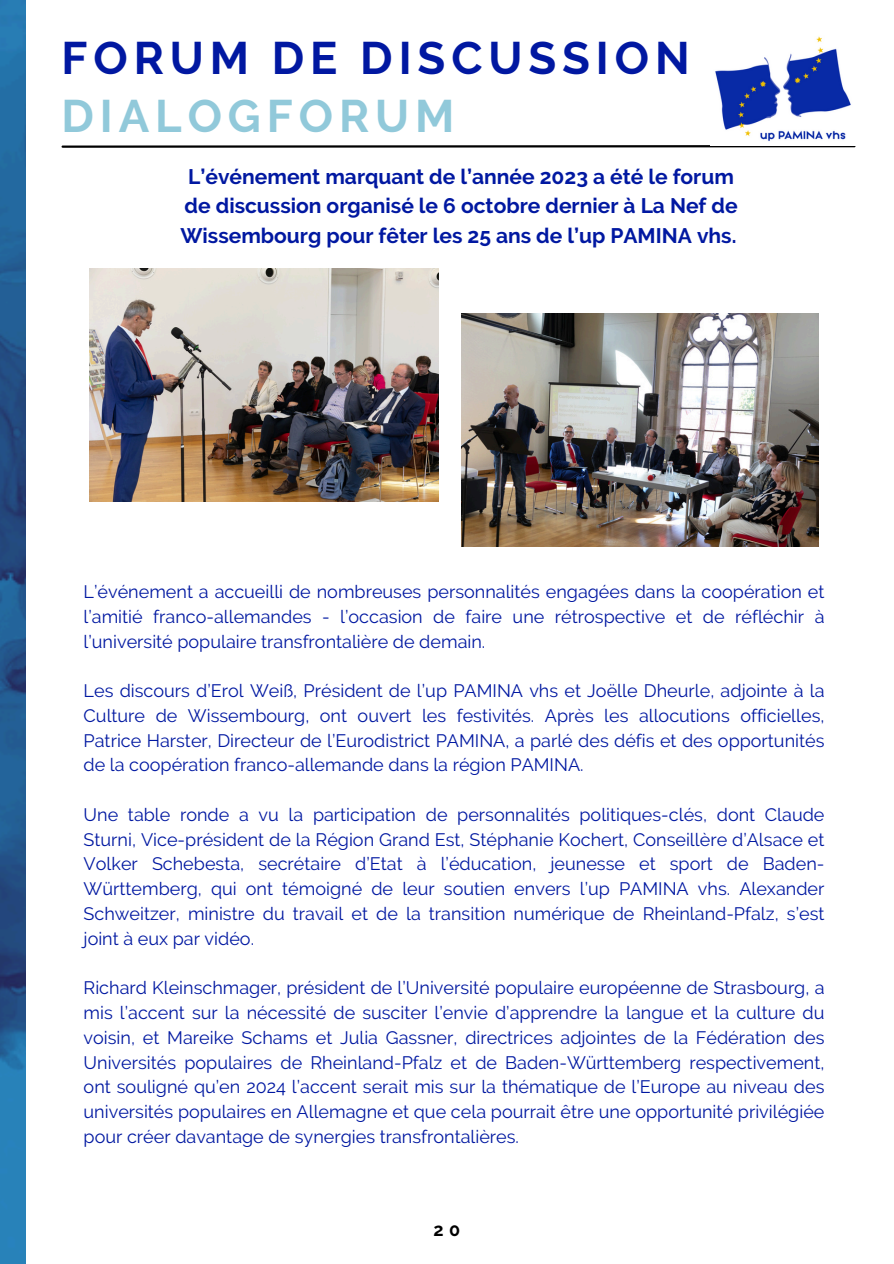
<style>
.page{position:relative;width:894px;height:1264px;background:#fff}
.page>*{position:absolute;margin:0;border:0;box-sizing:border-box;transform-origin:0 0}
.t1{font:700 45.45px "Raleway";letter-spacing:.13em;color:#0118a1}
.t2{font:700 45.45px "Raleway";letter-spacing:.13em;color:#91c9da}
.t3{font:700 21px/29.2px "Raleway";color:#0118a1;text-align:center}
.t4{font:18px/24.8px "Raleway";color:#0118a1;text-align:justify}
.t5{font:700 18px "Raleway";color:#000}
</style>
<div class="page">
<svg style="left:61px;top:145px;width:795px;height:3px"></svg>
<img style="left:715px;top:36px;width:136px;height:105px">
<img style="left:0;top:0;width:25px;height:1263px">
<img style="left:89px;top:269px;width:349px;height:232px">
<img style="left:461px;top:313px;width:356px;height:233px">
<p class="t1" style="left:61px;top:31px;width:629px">FORUM DE DISCUSSION</p>
<p class="t2" style="left:61px;top:89px;width:394px">DIALOGFORUM</p>
<p class="t3" style="left:180px;top:162px;width:558px">L’événement marquant de l’année 2023 a été le forum de discussion organisé le 6 octobre dernier à La Nef de<br>Wissembourg pour fêter les 25 ans de l’up PAMINA vhs.</p>
<p class="t4" style="left:84px;top:579px;width:742px">L’événement a accueilli de nombreuses personnalités engagées dans la coopération et l’amitié franco-allemandes - l’occasion de faire une rétrospective et de réfléchir à l’université populaire transfrontalière de demain.</p>
<p class="t4" style="left:84px;top:678px;width:742px">Les discours d’Erol Weiß, Président de l’up PAMINA vhs et Joëlle Dheurle, adjointe à la Culture de Wissembourg, ont ouvert les festivités. Après les allocutions officielles, Patrice Harster, Directeur de l’Eurodistrict PAMINA, a parlé des défis et des opportunités de la coopération franco-allemande dans la région PAMINA.</p>
<p class="t4" style="left:84px;top:802px;width:742px">Une table ronde a vu la participation de personnalités politiques-clés, dont Claude Sturni, Vice-président de la Région Grand Est, Stéphanie Kochert, Conseillère d’Alsace et Volker Schebesta, secrétaire d’Etat à l’éducation, jeunesse et sport de Baden-Württemberg, qui ont témoigné de leur soutien envers l’up PAMINA vhs. Alexander Schweitzer, ministre du travail et de la transition numérique de Rheinland-Pfalz, s’est joint à eux par vidéo.</p>
<p class="t4" style="left:84px;top:975px;width:742px">Richard Kleinschmager, président de l’Université populaire européenne de Strasbourg, a mis l’accent sur la nécessité de susciter l’envie d’apprendre la langue et la culture du voisin, et Mareike Schams et Julia Gassner, directrices adjointes de la Fédération des Universités populaires de Rheinland-Pfalz et de Baden-Württemberg respectivement, ont souligné qu’en 2024 l’accent serait mis sur la thématique de l’Europe au niveau des universités populaires en Allemagne et que cela pourrait être une opportunité privilégiée pour créer davantage de synergies transfrontalières.</p>
<h2 class="t5" style="left:433px;top:1219px;width:28px">2 0</h2>
</div>
